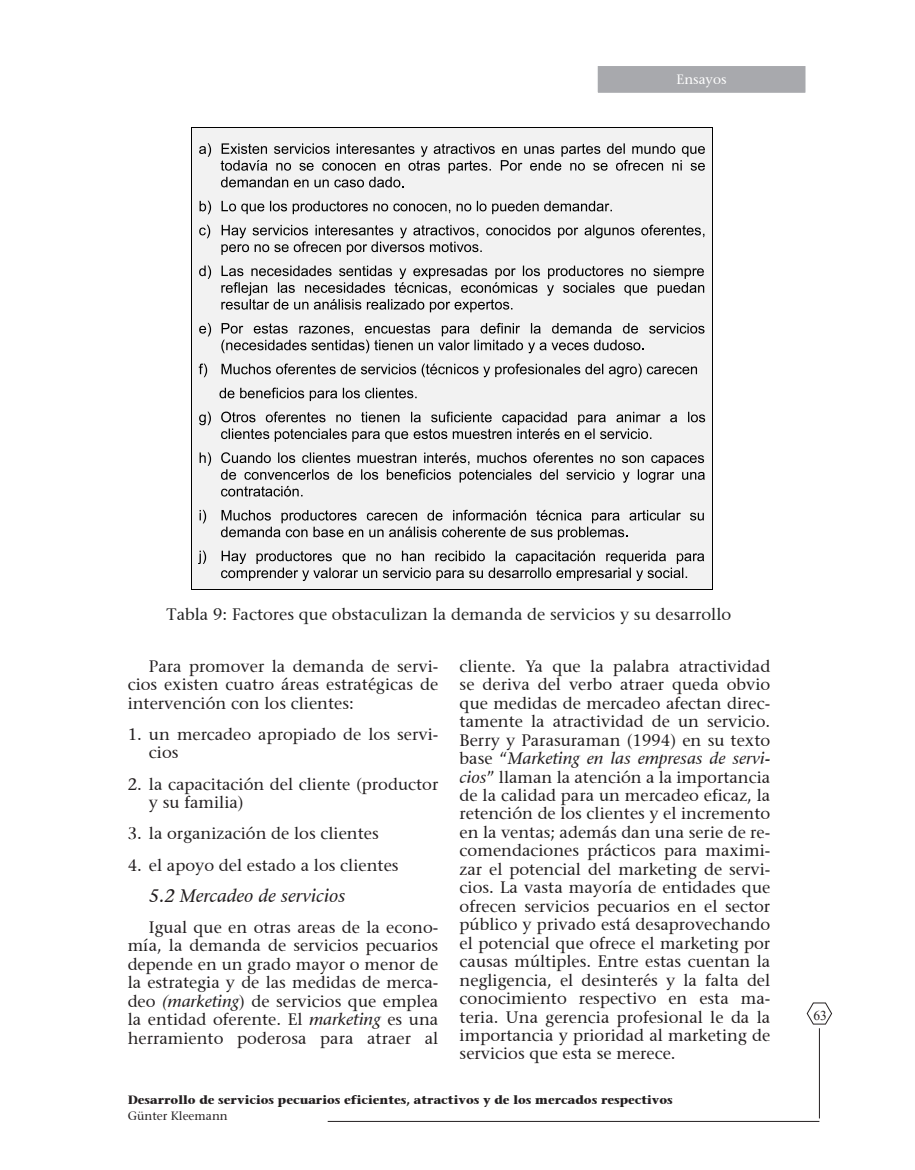
<style>
.page{position:relative;width:915px;height:1170px;background:#fff}
.page>*{position:absolute;margin:0;border:0;box-sizing:border-box;transform-origin:0 0}
.subtitulo1{font:italic 18px "Mesouran Serif S Si";color:#231f20}
.interior{font:16.5px/18.5px "Mesouran Serif S Si";color:#231f20;text-align:justify}
.numero{font:16.5px/18.5px "Mesouran Serif S Si";color:#231f20}
.titutabla{font:16.5px "Mesouran Serif S Si";color:#222}
.t1{font:13.5px "Mesouran Serif S Si";color:#fff}
.t2{font:13.5px "Times New Roman";color:#231f20}
.t3{font:700 12px "Mesouran Serif Black S Si";color:#231f20}
.t4{font:12px "Mesouran Serif S Si";color:#231f20}
.s1{font-style:italic}
</style>
<div class="page">
<hr style="left:327px;top:1120px;width:492px;height:1px;background:#231f20">
<div style="left:596px;top:64px;width:210px;height:30px;background:#a8a9ad;border:2px solid #fff"></div>
<hr style="left:818px;top:1028px;width:1px;height:90px;background:#231f20">
<svg style="left:806px;top:1002px;width:25px;height:22px"></svg>
<div style="left:192px;top:128px;width:520px;height:29px;background:#f2f2f2"></div>
<svg style="left:199px;top:143px;width:12px;height:14px"></svg>
<hr style="left:192px;top:128px;width:520px;height:1px;background:#000">
<div style="left:192px;top:157px;width:520px;height:17px;background:#f2f2f2"></div>
<div style="left:192px;top:174px;width:520px;height:24px;background:#f2f2f2"></div>
<svg style="left:220px;top:143px;width:484px;height:44px"></svg>
<div style="left:192px;top:198px;width:520px;height:24px;background:#f2f2f2"></div>
<svg style="left:199px;top:201px;width:12px;height:13px"></svg>
<svg style="left:221px;top:201px;width:146px;height:13px"></svg>
<svg style="left:373px;top:201px;width:238px;height:13px"></svg>
<div style="left:192px;top:222px;width:520px;height:16px;background:#f2f2f2"></div>
<svg style="left:199px;top:225px;width:11px;height:13px"></svg>
<svg style="left:584px;top:225px;width:120px;height:13px"></svg>
<div style="left:192px;top:238px;width:520px;height:24px;background:#f2f2f2"></div>
<svg style="left:221px;top:225px;width:357px;height:30px"></svg>
<div style="left:192px;top:262px;width:520px;height:17px;background:#f2f2f2"></div>
<svg style="left:199px;top:265px;width:12px;height:14px"></svg>
<div style="left:192px;top:279px;width:520px;height:17px;background:#f2f2f2"></div>
<div style="left:192px;top:296px;width:520px;height:24px;background:#f2f2f2"></div>
<svg style="left:221px;top:265px;width:483px;height:47px"></svg>
<div style="left:192px;top:320px;width:520px;height:17px;background:#f2f2f2"></div>
<svg style="left:199px;top:323px;width:12px;height:13px"></svg>
<div style="left:192px;top:337px;width:520px;height:24px;background:#f2f2f2"></div>
<svg style="left:221px;top:323px;width:483px;height:30px"></svg>
<div style="left:192px;top:361px;width:520px;height:24px;background:#f2f2f2"></div>
<svg style="left:199px;top:363px;width:8px;height:14px"></svg>
<svg style="left:221px;top:363px;width:475px;height:14px"></svg>
<div style="left:192px;top:385px;width:520px;height:24px;background:#f2f2f2"></div>
<svg style="left:219px;top:388px;width:15px;height:10px"></svg>
<svg style="left:240px;top:387px;width:176px;height:14px"></svg>
<div style="left:192px;top:409px;width:520px;height:16px;background:#f2f2f2"></div>
<svg style="left:199px;top:411px;width:12px;height:14px"></svg>
<svg style="left:670px;top:414px;width:7px;height:8px"></svg>
<svg style="left:688px;top:412px;width:17px;height:10px"></svg>
<div style="left:192px;top:425px;width:520px;height:24px;background:#f2f2f2"></div>
<svg style="left:221px;top:411px;width:439px;height:31px"></svg>
<div style="left:192px;top:449px;width:520px;height:17px;background:#f2f2f2"></div>
<svg style="left:199px;top:452px;width:12px;height:14px"></svg>
<div style="left:192px;top:466px;width:520px;height:17px;background:#f2f2f2"></div>
<div style="left:192px;top:483px;width:520px;height:24px;background:#f2f2f2"></div>
<svg style="left:221px;top:452px;width:483px;height:44px"></svg>
<div style="left:192px;top:507px;width:520px;height:16px;background:#f2f2f2"></div>
<svg style="left:199px;top:509px;width:7px;height:14px"></svg>
<div style="left:192px;top:523px;width:520px;height:24px;background:#f2f2f2"></div>
<svg style="left:221px;top:509px;width:482px;height:31px"></svg>
<div style="left:192px;top:547px;width:520px;height:17px;background:#f2f2f2"></div>
<svg style="left:198px;top:550px;width:8px;height:14px"></svg>
<div style="left:192px;top:564px;width:520px;height:25px;background:#f2f2f2"></div>
<svg style="left:221px;top:550px;width:483px;height:31px"></svg>
<hr style="left:192px;top:589px;width:520px;height:1px;background:#000">
<svg style="left:191px;top:128px;width:1px;height:462px"></svg>
<svg style="left:712px;top:128px;width:1px;height:462px"></svg>
<p class="t1" style="left:676px;top:71px;width:52px">Ensayos</p>
<p class="titutabla" style="left:166px;top:604px;width:566px">Tabla 9: Factores que obstaculizan la demanda de servicios y su desarrollo</p>
<p class="interior" style="left:128px;top:656px;width:312px;text-indent:21px">Para promover la demanda de servi&shy;cios existen cuatro áreas estratégicas de intervención con los clientes:</p>
<p class="numero" style="left:149px;top:724px;width:291px;text-indent:-21px">1. un mercadeo apropiado de los servi&shy;cios</p>
<p class="numero" style="left:149px;top:774px;width:291px;text-indent:-21px">2. la capacitación del cliente (productor y su familia)</p>
<p class="numero" style="left:128px;top:824px;width:252px">3. la organización de los clientes</p>
<p class="numero" style="left:128px;top:855px;width:272px">4. el apoyo del estado a los clientes</p>
<p class="subtitulo1" style="left:149px;top:884px;width:198px">5.2 Mercadeo de servicios</p>
<p class="interior" style="left:128px;top:917px;width:312px;text-indent:21px">Igual que en otras areas de la econo&shy;mía, la demanda de servicios pecuarios depende en un grado mayor o menor de la estrategia y de las medidas de merca&shy;deo <span class="s1">(marketing</span>) de servicios que emplea la entidad oferente. El <span class="s1">marketing</span> es una herramiento poderosa para atraer al</p>
<p class="interior" style="left:459px;top:656px;width:312px">cliente. Ya que la palabra atractividad se deriva del verbo atraer queda obvio que medidas de mercadeo afectan direc&shy;tamente la atractividad de un servicio.<br>Berry y Parasuraman (1994) en su texto base “<span class="s1">Marketing en las empresas de servi&shy;cios</span>” llaman la atención a la importancia de la calidad para un mercadeo eficaz, la retención de los clientes y el incremento en la ventas; además dan una serie de re&shy;comendaciones prácticos para maximi&shy;zar el potencial del marketing de servi&shy;cios. La vasta mayoría de entidades que ofrecen servicios pecuarios en el sector público y privado está desaprovechando el potencial que ofrece el marketing por causas múltiples. Entre estas cuentan la negligencia, el desinterés y la falta del conocimiento respectivo en esta ma&shy;teria. Una gerencia profesional le da la importancia y prioridad al marketing de servicios que esta se merece.</p>
<p class="t3" style="left:128px;top:1091px;width:546px">Desarrollo de servicios pecuarios eficientes, atractivos y de los mercados respectivos</p>
<p class="t4" style="left:128px;top:1108px;width:102px">Günter Kleemann</p>
<p class="t2" style="left:813px;top:1006px;width:15px">63</p>
</div>
